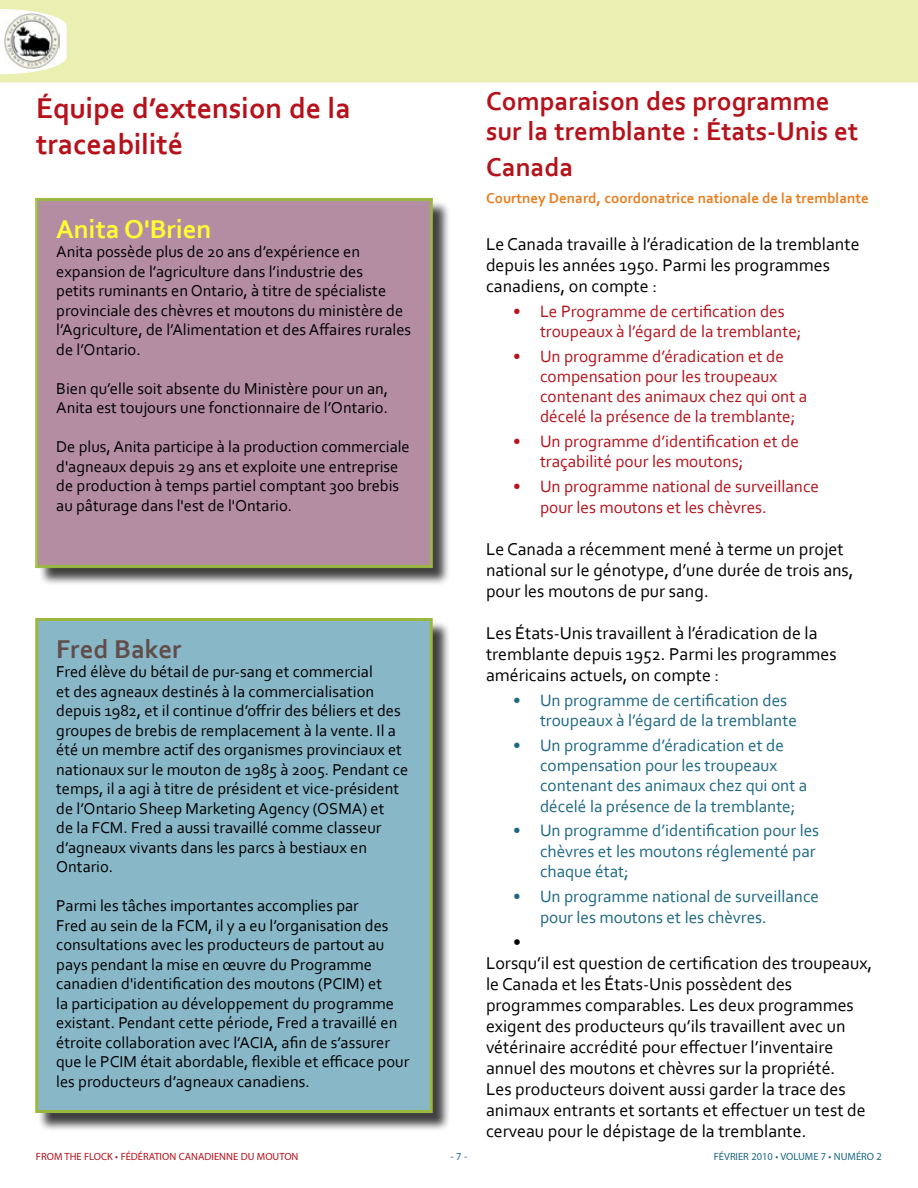
<style>
.page{position:relative;width:918px;height:1188px;background:#fff}
.page>*{position:absolute;margin:0;border:0;box-sizing:border-box;transform-origin:0 0}
.t1{font:700 30px/36px "Corbel";color:#b5121b}
.t2{font:700 27px/30px "Corbel";color:#b5121b}
.t3{font:700 27px "Corbel";color:#ff3}
.t4{font:700 27px "Corbel";color:#614d49}
.t5{font:18px/21px "Corbel";color:#000}
.t6{font:17.25px/20.2px "Corbel";color:#1c6882}
.t7{font:17.25px/20.2px "Corbel";color:#b5121b}
.t8{font:16.5px/19.5px "Corbel";color:#000}
.t9{font:700 15px "Corbel";color:#e87d1e}
.t10{font:10.5px "Myriad Pro";color:#b5121b}
.t11{font:10.5px "Myriad Pro";color:#1c6882}
</style>
<div class="page">
<div style="left:38px;top:200px;width:442px;height:417px;background:#000;opacity:.75"></div>
<div style="left:35px;top:198px;width:398px;height:370px;background:#b48da3"></div>
<div style="left:37px;top:200px;width:394px;height:366px;border:1px solid #9ab840"></div>
<div style="left:38px;top:620px;width:420px;height:519px;background:#000;opacity:.75"></div>
<div style="left:37px;top:620px;width:394px;height:491px;background:#88b7c8"></div>
<div style="left:35px;top:618px;width:398px;height:495px;border:3px solid #9ab840"></div>
<div style="left:0;top:0;width:918px;height:82px;background:#eaefb2"></div>
<h1 class="t1" style="left:36px;top:90px;width:316px">Équipe d’extension de la traceabilité</h1>
<h2 class="t3" style="left:56px;top:212px;width:157px">Anita O'Brien</h2>
<p class="t8" style="left:56px;top:242px;width:357px">Anita possède plus de 20 ans d’expérience en expansion de l’agriculture dans l’industrie des<br>petits ruminants en Ontario, à titre de spécialiste provinciale des chèvres et moutons du ministère de l’Agriculture, de l’Alimentation et des Affaires rurales de l’Ontario.</p>
<p class="t8" style="left:56px;top:378px;width:334px">Bien qu’elle soit absente du Ministère pour un an,<br>Anita est toujours une fonctionnaire de l’Ontario.</p>
<p class="t8" style="left:56px;top:437px;width:355px">De plus, Anita participe à la production commerciale d'agneaux depuis 29 ans et exploite une entreprise de production à temps partiel comptant 300 brebis au pâturage dans l'est de l'Ontario.</p>
<h2 class="t4" style="left:56px;top:632px;width:127px">Fred Baker</h2>
<p class="t8" style="left:56px;top:662px;width:354px">Fred élève du bétail de pur-sang et commercial<br>et des agneaux destinés à la commercialisation depuis 1982, et il continue d’offrir des béliers et des groupes de brebis de remplacement à la vente. Il a été un membre actif des organismes provinciaux et nationaux sur le mouton de 1985 à 2005. Pendant ce temps, il a agi à titre de président et vice-président de l’Ontario Sheep Marketing Agency (OSMA) et<br>de la FCM. Fred a aussi travaillé comme classeur d’agneaux vivants dans les parcs à bestiaux en Ontario.</p>
<p class="t8" style="left:56px;top:896px;width:354px">Parmi les tâches importantes accomplies par<br>Fred au sein de la FCM, il y a eu l’organisation des consultations avec les producteurs de partout au pays pendant la mise en œuvre du Programme canadien d'identification des moutons (PCIM) et<br>la participation au développement du programme existant. Pendant cette période, Fred a travaillé en étroite collaboration avec l’ACIA, afin de s’assurer que le PCIM était abordable, flexible et efficace pour les producteurs d’agneaux canadiens.</p>
<h2 class="t2" style="left:486px;top:85px;width:374px">Comparaison des programme sur la tremblante : États-Unis et</h2>
<h2 class="t2" style="left:486px;top:151px;width:89px">Canada</h2>
<p class="t9" style="left:486px;top:189px;width:384px">Courtney Denard, coordonatrice nationale de la tremblante</p>
<p class="t5" style="left:486px;top:233px;width:375px">Le Canada travaille à l’éradication de la tremblante depuis les années 1950. Parmi les programmes canadiens, on compte :</p>
<p class="t7" style="left:540px;top:300px;width:263px;text-indent:-27px">• Le Programme de certification des troupeaux à l’égard de la tremblante;</p>
<p class="t7" style="left:540px;top:345px;width:269px;text-indent:-27px">• Un programme d’éradication et de compensation pour les troupeaux contenant des animaux chez qui ont a décelé la présence de la tremblante;</p>
<p class="t7" style="left:540px;top:431px;width:261px;text-indent:-27px">• Un programme d’identification et de traçabilité pour les moutons;</p>
<p class="t7" style="left:540px;top:476px;width:281px;line-height:21px;text-indent:-27px">• Un programme national de surveillance pour les moutons et les chèvres.</p>
<p class="t5" style="left:486px;top:538px;width:369px">Le Canada a récemment mené à terme un projet national sur le génotype, d’une durée de trois ans, pour les moutons de pur sang.</p>
<p class="t5" style="left:486px;top:622px;width:352px">Les États-Unis travaillent à l’éradication de la tremblante depuis 1952. Parmi les programmes américains actuels, on compte :</p>
<p class="t6" style="left:540px;top:690px;width:258px;text-indent:-27px">• Un programme de certification des troupeaux à l’égard de la tremblante</p>
<p class="t6" style="left:540px;top:735px;width:269px;text-indent:-27px">• Un programme d’éradication et de compensation pour les troupeaux contenant des animaux chez qui ont a décelé la présence de la tremblante;</p>
<p class="t6" style="left:540px;top:820px;width:281px;text-indent:-27px">• Un programme d’identification pour les chèvres et les moutons réglementé par chaque état;</p>
<p class="t6" style="left:540px;top:885px;width:281px;line-height:21px;text-indent:-27px">• Un programme national de surveillance pour les moutons et les chèvres.</p>
<p class="t5" style="left:486px;top:931px;width:388px;text-indent:27px">•<br>Lorsqu’il est question de certification des troupeaux, le Canada et les États-Unis possèdent des programmes comparables. Les deux programmes exigent des producteurs qu’ils travaillent avec un vétérinaire accrédité pour effectuer l’inventaire annuel des moutons et chèvres sur la propriété.<br>Les producteurs doivent aussi garder la trace des animaux entrants et sortants et effectuer un test de cerveau pour le dépistage de la tremblante.</p>
<p class="t10" style="left:36px;top:1150px;width:264px">FROM THE FLOCK • FÉDÉRATION CANADIENNE DU MOUTON</p>
<p class="t11" style="left:451px;top:1150px;width:18px">- 7 -</p>
<p class="t11" style="left:714px;top:1150px;width:170px">FÉVRIER 2010 • VOLUME 7 • NUMÉRO 2</p>
</div>
